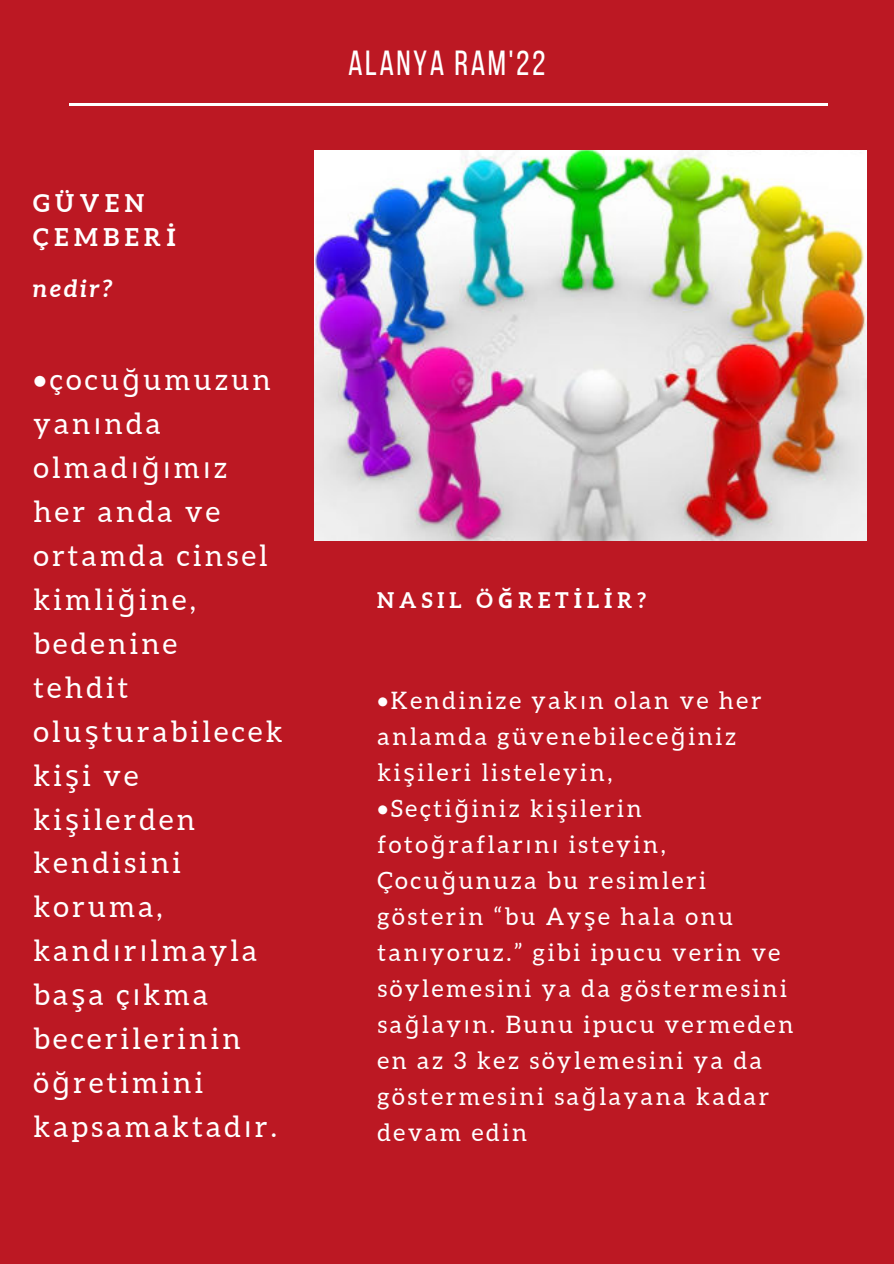
<style>
.page{position:relative;width:894px;height:1264px;background:#fff}
.page>*{position:absolute;margin:0;border:0;box-sizing:border-box;transform-origin:0 0}
.t1{font:34.8px "Bebas Neue";letter-spacing:.07em;color:#fff}
.t2{font:29.25px/44px "Aleo";letter-spacing:.11em;color:#fff}
.t3{font:700 24.3px/33.8px "Aleo";letter-spacing:.23em;color:#fff}
.t4{font:24px/36px "Aleo";letter-spacing:.11em;color:#fff}
.t5{font:italic 700 24px "Aleo";letter-spacing:.11em;color:#fff}
.t6{font:700 21.45px "Aleo";letter-spacing:.23em;color:#fff}
.s1{font-family:"Noto Sans"}
</style>
<div class="page">
<div style="left:0;top:0;width:893px;height:1263px;background:#bc1823"></div>
<hr style="left:69px;top:103px;width:758px;height:2px;background:#fff">
<img style="left:314px;top:150px;width:552px;height:390px">
<p class="t3" style="left:33px;top:186px;width:144px">GÜVEN<br>ÇEMBER<span class="s1">İ</span></p>
<p class="t5" style="left:33px;top:274px;width:81px">nedir?</p>
<p class="t2" style="left:33px;top:357px;width:251px">•çocu<span class="s1">ğ</span>umuzun yan<span class="s1">ı</span>nda olmad<span class="s1">ığı</span>m<span class="s1">ı</span>z her anda ve ortamda cinsel kimli<span class="s1">ğ</span>ine, bedenine<br>tehdit olu<span class="s1">ş</span>turabilecek ki<span class="s1">ş</span>i ve ki<span class="s1">ş</span>ilerden kendisini koruma, kand<span class="s1">ı</span>r<span class="s1">ı</span>lmayla ba<span class="s1">ş</span>a ç<span class="s1">ı</span>kma becerilerinin ö<span class="s1">ğ</span>retimini kapsamaktad<span class="s1">ı</span>r.</p>
<h1 class="t1" style="left:348px;top:44px;width:199px">ALANYA RAM'22</h1>
<p class="t6" style="left:377px;top:588px;width:270px">NASIL Ö<span class="s1">Ğ</span>RET<span class="s1">İ</span>L<span class="s1">İ</span>R?</p>
<p class="t4" style="left:377px;top:682px;width:385px">•Kendinize yak<span class="s1">ı</span>n olan ve her anlamda güvenebilece<span class="s1">ğ</span>iniz ki<span class="s1">ş</span>ileri listeleyin,</p>
<p class="t4" style="left:377px;top:790px;width:417px">•Seçti<span class="s1">ğ</span>iniz ki<span class="s1">ş</span>ilerin foto<span class="s1">ğ</span>raflar<span class="s1">ı</span>n<span class="s1">ı</span> isteyin,<br>Çocu<span class="s1">ğ</span>unuza bu resimleri gösterin “bu Ay<span class="s1">ş</span>e hala onu tan<span class="s1">ı</span>yoruz.” gibi ipucu verin ve söylemesini ya da göstermesini sa<span class="s1">ğ</span>lay<span class="s1">ı</span>n. Bunu ipucu vermeden en az 3 kez söylemesini ya da göstermesini sa<span class="s1">ğ</span>layana kadar devam edin</p>
</div>
